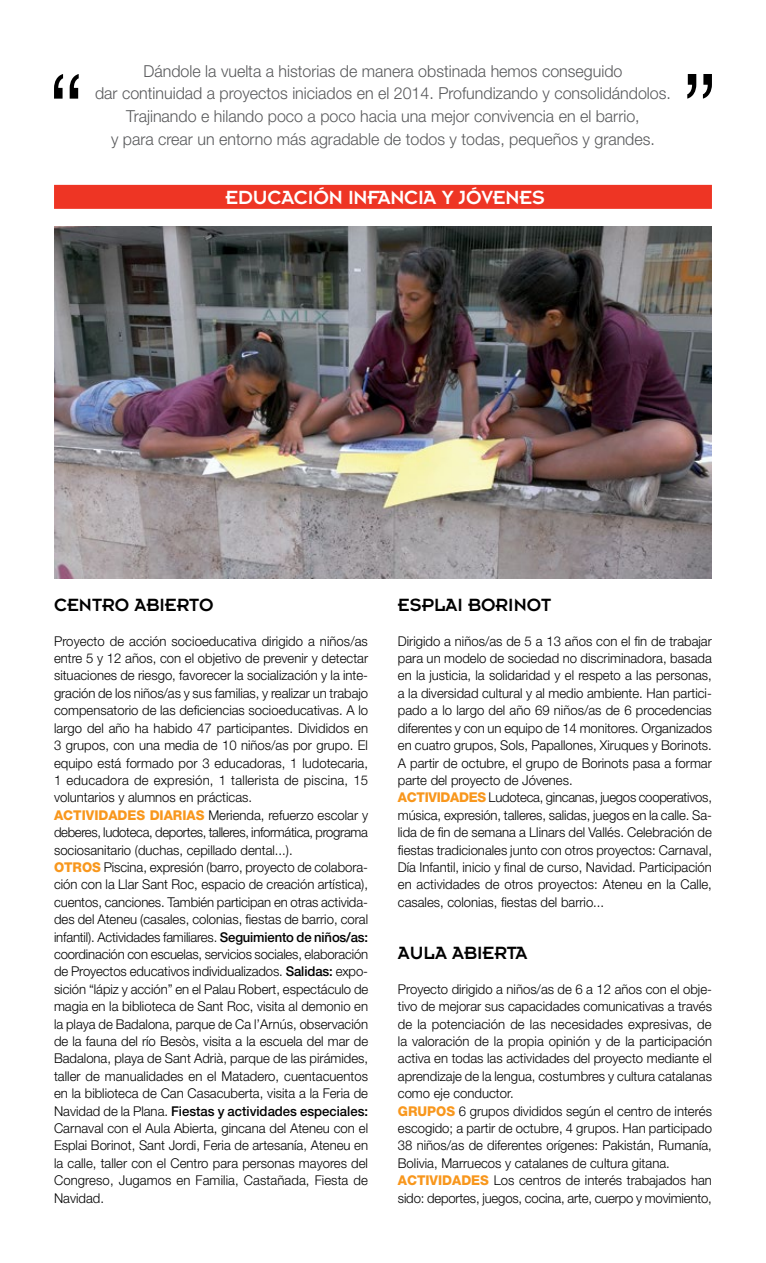
<style>
.page{position:relative;width:766px;height:1263px;background:#fff}
.page>*{position:absolute;margin:0;border:0;box-sizing:border-box;transform-origin:0 0}
.t1{font:21px "Insignia";letter-spacing:-.01em;color:#fff}
.t2{font:19.5px "Insignia";color:#000}
.t3{font:300 16.5px/22.5px "Helvetica Neue";color:#58595b;text-align:center}
.t4{font:300 13.5px/17.4px "Helvetica Neue";color:#000}
.s1{font-weight:800;color:#f8971d}
.s2{font-weight:500}
</style>
<div class="page">
<img style="left:54px;top:226px;width:657px;height:352px">
<div style="left:54px;top:185px;width:657px;height:24px;background:#ee3524"></div>
<svg style="left:54px;top:74px;width:25px;height:25px"></svg>
<svg style="left:687px;top:74px;width:24px;height:25px"></svg>
<p class="t3" style="left:95px;top:59px;width:577px">Dándole la vuelta a historias de manera obstinada hemos conseguido<br>dar continuidad a proyectos iniciados en el 2014. Profundizando y consolidándolos.<br>Trajinando e hilando poco a poco hacia una mejor convivencia en el barrio,<br>y para crear un entorno más agradable de todos y todas, pequeños y grandes.</p>
<h1 class="t1" style="left:225px;top:187px;width:319px">EDUCACIÓN INFANCIA Y JÓVENES</h1>
<h2 class="t2" style="left:54px;top:595px;width:160px">CEN TRO ABIERTO</h2>
<p class="t4" style="left:54px;top:632px;width:316px">Proyecto de acción socioeducativa dirigido a niños/as entre 5 y 12 años, con el objetivo de prevenir y detectar situaciones de riesgo, favorecer la socialización y la inte&shy;gración de los niños/as y sus familias, y realizar un trabajo compensatorio de las deficiencias socioeducativas. A lo largo del año ha habido 47 participantes. Divididos en 3 grupos, con una media de 10 niños/as por grupo. El equipo está formado por 3 educadoras, 1 ludotecaria, 1 educadora de expresión, 1 tallerista de piscina, 15 voluntarios y alumnos en prácticas.<br><span class="s1">ACTIVIDADES DIARIAS</span> Merienda, refuerzo escolar y deberes, ludoteca, deportes, talleres, informática, programa sociosanitario (duchas, cepillado dental...).<br><span class="s1">OTROS</span> Piscina, expresión (barro, proyecto de colabora&shy;ción con la Llar Sant Roc, espacio de creación artística), cuentos, canciones. También participan en otras activida&shy;des del Ateneu (casales, colonias, fiestas de barrio, coral infantil). Actividades familiares. <span class="s2">Seguimiento de niños/as: </span>coordinación con escuelas, servicios sociales, elaboración de Proyectos educativos individualizados. <span class="s2">Salidas:</span> expo&shy;sición “lápiz y acción” en el Palau Robert, espectáculo de magia en la biblioteca de Sant Roc, visita al demonio en la playa de Badalona, parque de Ca l’Arnús, observación de la fauna del río Besòs, visita a la escuela del mar de Badalona, playa de Sant Adrià, parque de las pirámides, taller de manualidades en el Matadero, cuentacuentos en la biblioteca de Can Casacuberta, visita a la Feria de Navidad de la Plana. <span class="s2">Fiestas y actividades especiales:<br></span>Carnaval con el Aula Abierta, gincana del Ateneu con el Esplai Borinot, Sant Jordi, Feria de artesanía, Ateneu en la calle, taller con el Centro para personas mayores del Congreso, Jugamos en Familia, Castañada, Fiesta de Navidad.</p>
<h2 class="t2" style="left:398px;top:595px;width:46px">ESPLAI</h2>
<h2 class="t2" style="left:468px;top:595px;width:13px">BORINO</h2>
<h2 class="t2" style="left:541px;top:595px;width:12px">T</h2>
<p class="t4" style="left:398px;top:632px;width:315px">Dirigido a niños/as de 5 a 13 años con el fin de trabajar para un modelo de sociedad no discriminadora, basada en la justicia, la solidaridad y el respeto a las personas, a la diversidad cultural y al medio ambiente. Han partici&shy;pado a lo largo del año 69 niños/as de 6 procedencias diferentes y con un equipo de 14 monitores. Organizados en cuatro grupos, Sols, Papallones, Xiruques y Borinots.<br>A partir de octubre, el grupo de Borinots pasa a formar parte del proyecto de Jóvenes.<br><span class="s1">ACTIVIDADES</span> Ludoteca, gincanas, juegos cooperativos, música, expresión, talleres, salidas, juegos en la calle. Sa&shy;lida de fin de semana a Llinars del Vallés. Celebración de fiestas tradicionales junto con otros proyectos: Carnaval, Día Infantil, inicio y final de curso, Navidad. Participación en actividades de otros proyectos: Ateneu en la Calle, casales, colonias, fiestas del barrio...</p>
<h2 class="t2" style="left:398px;top:943px;width:25px">AULA</h2>
<h2 class="t2" style="left:452px;top:943px;width:77px">ABIERTA</h2>
<p class="t4" style="left:398px;top:980px;width:315px">Proyecto dirigido a niños/as de 6 a 12 años con el obje&shy;tivo de mejorar sus capacidades comunicativas a través de la potenciación de las necesidades expresivas, de la valoración de la propia opinión y de la participación activa en todas las actividades del proyecto mediante el aprendizaje de la lengua, costumbres y cultura catalanas como eje conductor.<br><span class="s1">GRUPOS</span> 6 grupos divididos según el centro de interés escogido; a partir de octubre, 4 grupos. Han participado 38 niños/as de diferentes orígenes: Pakistán, Rumanía, Bolivia, Marruecos y catalanes de cultura gitana.<br><span class="s1">ACTIVIDADES</span> Los centros de interés trabajados han sido: deportes, juegos, cocina, arte, cuerpo y movimiento,</p>
</div>
